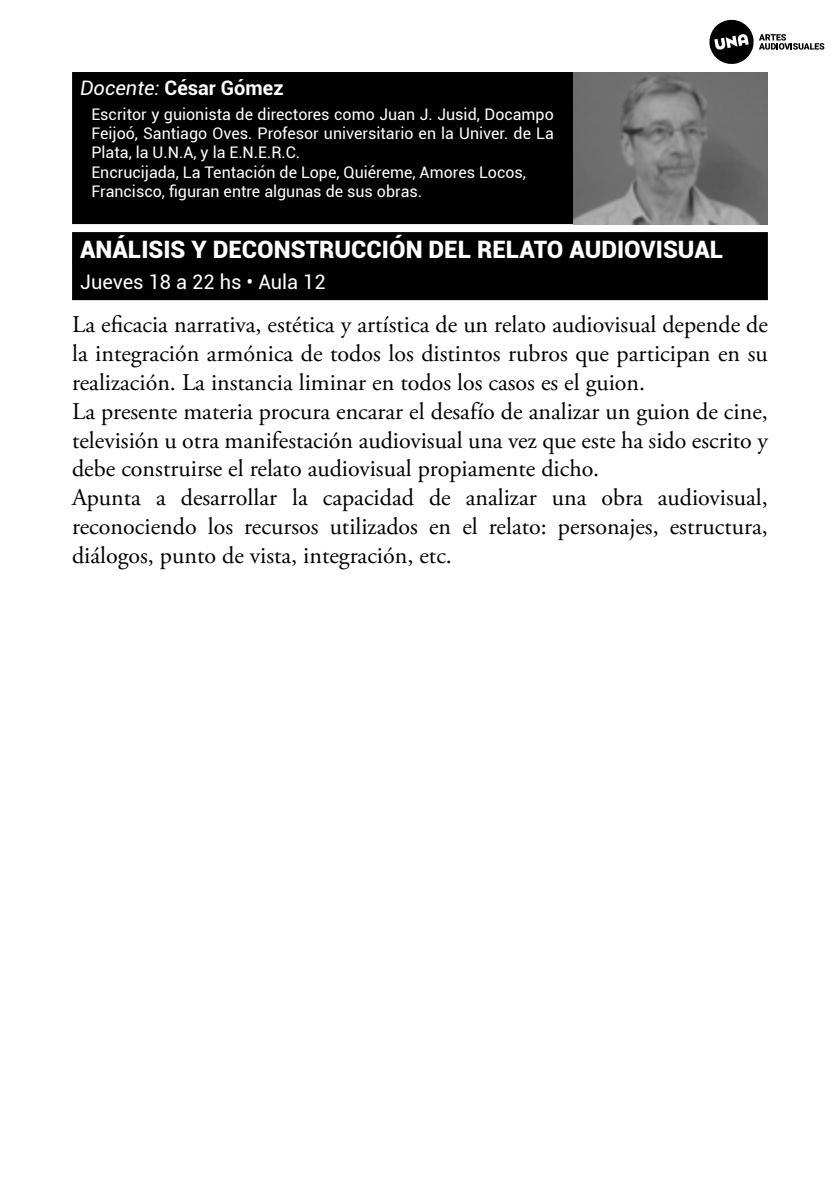
<style>
.page{position:relative;width:840px;height:1191px;background:#fff}
.page>*{position:absolute;margin:0;border:0;box-sizing:border-box;transform-origin:0 0}
.t1{font:24px/28.8px "Adobe Garamond Pro";color:#000}
.t2{font:900 24px "Roboto";color:#fff}
.t3{font:20px "Roboto";color:#fff}
.t4{font:700 20px "Roboto";color:#fff}
.t5{font:16px/19.2px "Roboto";color:#fff}
.s1{font-weight:400;font-style:italic}
</style>
<div class="page">
<svg style="left:709px;top:19px;width:114px;height:45px"></svg>
<div style="left:72px;top:72px;width:501px;height:152px;background:#000"></div>
<img style="left:573px;top:72px;width:194px;height:152px">
<div style="left:72px;top:232px;width:695px;height:68px;background:#000"></div>
<p class="t4" style="left:80px;top:74px;width:205px"><span class="s1">Docente:</span> César Gómez</p>
<p class="t5" style="left:91px;top:104px;width:463px">Escritor y guionista de directores como Juan J. Jusid, Docampo Feijoó, Santiago Oves. Profesor universitario en la Univer. de La Plata, la U.N.A, y la E.N.E.R.C.<br>Encrucijada, La Tentación de Lope, Quiéreme, Amores Locos, Francisco, figuran entre algunas de sus obras.</p>
<p class="t2" style="left:80px;top:232px;width:644px">ANÁLISIS Y DECONSTRUCCIÓN DEL RELATO AUDIOVISUAL</p>
<p class="t3" style="left:80px;top:268px;width:247px">Jueves 18 a 22 hs • Aula 12</p>
<p class="t1" style="left:72px;top:311px;width:697px">La eficacia narrativa, estética y artística de un relato audiovisual depende de la integración armónica de todos los distintos rubros que participan en su realización. La instancia liminar en todos los casos es el guion.<br>La presente materia procura encarar el desafío de analizar un guion de cine, televisión u otra manifestación audiovisual una vez que este ha sido escrito y debe construirse el relato audiovisual propiamente dicho.<br>Apunta a desarrollar la capacidad de analizar una obra audiovisual, reconociendo los recursos utilizados en el relato: personajes, estructura, diálogos, punto de vista, integración, etc.</p>
</div>
